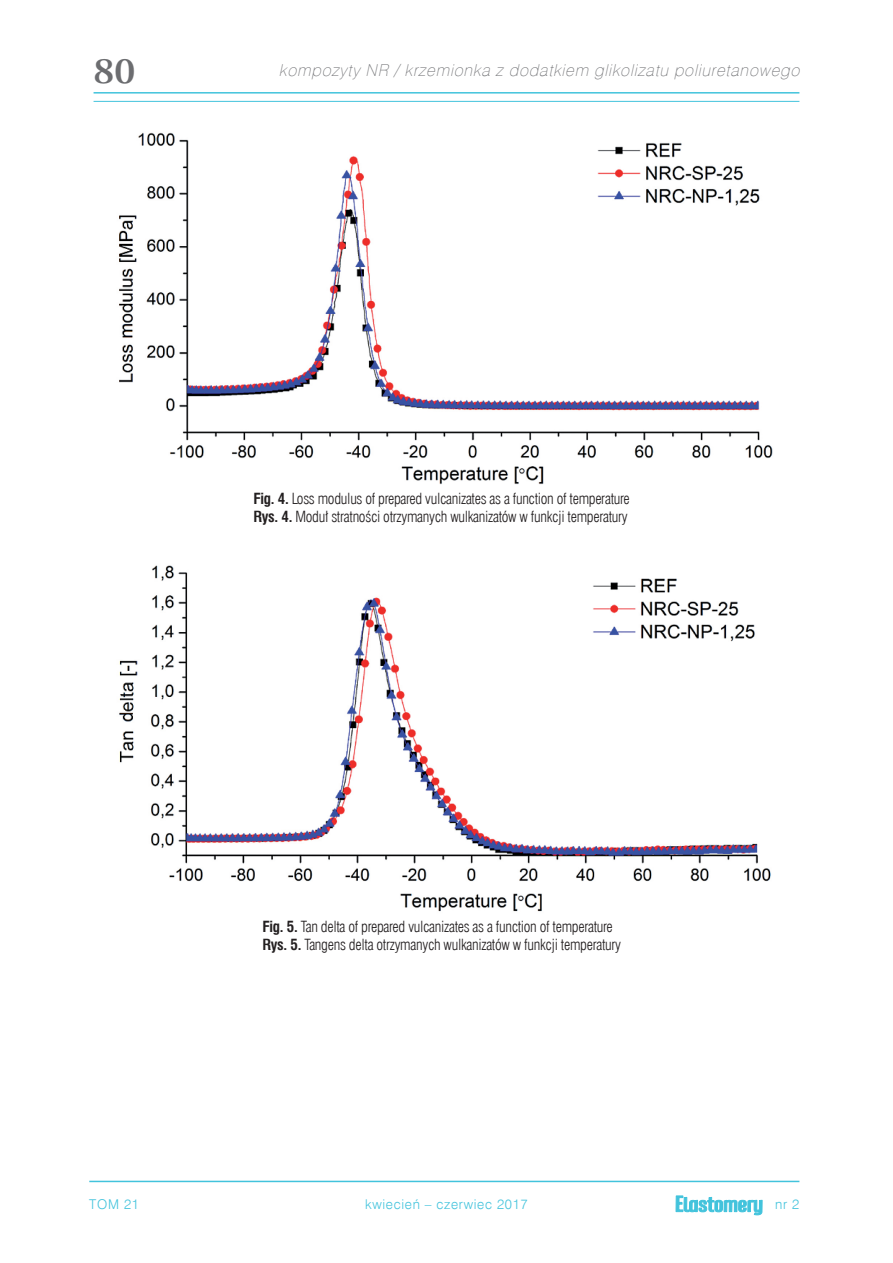
<style>
.page{position:relative;width:893px;height:1263px;background:#fff}
.page>*{position:absolute;margin:0;border:0;box-sizing:border-box;transform-origin:0 0}
.t1{font:700 36px "Platea EFN";color:#6c6d70}
.t2{font:italic 16.5px "Swis 721 Th EU";color:#6c6d70}
.t3{font:15px/18px "Swis 721 Lt Cn EU";letter-spacing:-.02em;color:#231f20}
.t4{font:13.5px "Swis 721 Lt EU";letter-spacing:.05em;color:#42c3dc}
.s1{font-family:"Swis 721 Cn EU";font-weight:700}
</style>
<div class="page">
<hr style="left:94px;top:92px;width:705px;height:2px;background:#42c3dc">
<hr style="left:94px;top:101px;width:705px;height:1px;background:#42c3dc">
<svg style="left:675px;top:1195px;width:88px;height:21px"></svg>
<hr style="left:89px;top:1181px;width:710px;height:1px;background:#42c3dc">
<img style="left:119px;top:565px;width:652px;height:347px">
<img style="left:119px;top:132px;width:654px;height:353px">
<h1 class="t1" style="left:94px;top:50px;width:43px">80</h1>
<p class="t2" style="left:279px;top:60px;width:526px">kompozyty NR / krzemionka z dodatkiem glikolizatu poliuretanowego</p>
<p class="t3" style="left:254px;top:490px;width:378px"><span class="s1">Fig. 4.</span> Loss modulus of prepared vulcanizates as a function of temperature<br><span class="s1">Rys. 4.</span> Moduł stratności otrzymanych wulkanizatów w funkcji temperatury</p>
<p class="t3" style="left:263px;top:918px;width:360px"><span class="s1">Fig. 5.</span> Tan delta of prepared vulcanizates as a function of temperature<br><span class="s1">Rys. 5.</span> Tangens delta otrzymanych wulkanizatów w funkcji temperatury</p>
<p class="t4" style="left:89px;top:1196px;width:51px">TOM 21</p>
<p class="t4" style="left:365px;top:1196px;width:164px">kwiecień – czerwiec 2017</p>
<p class="t4" style="left:775px;top:1196px;width:26px">nr 2</p>
</div>
